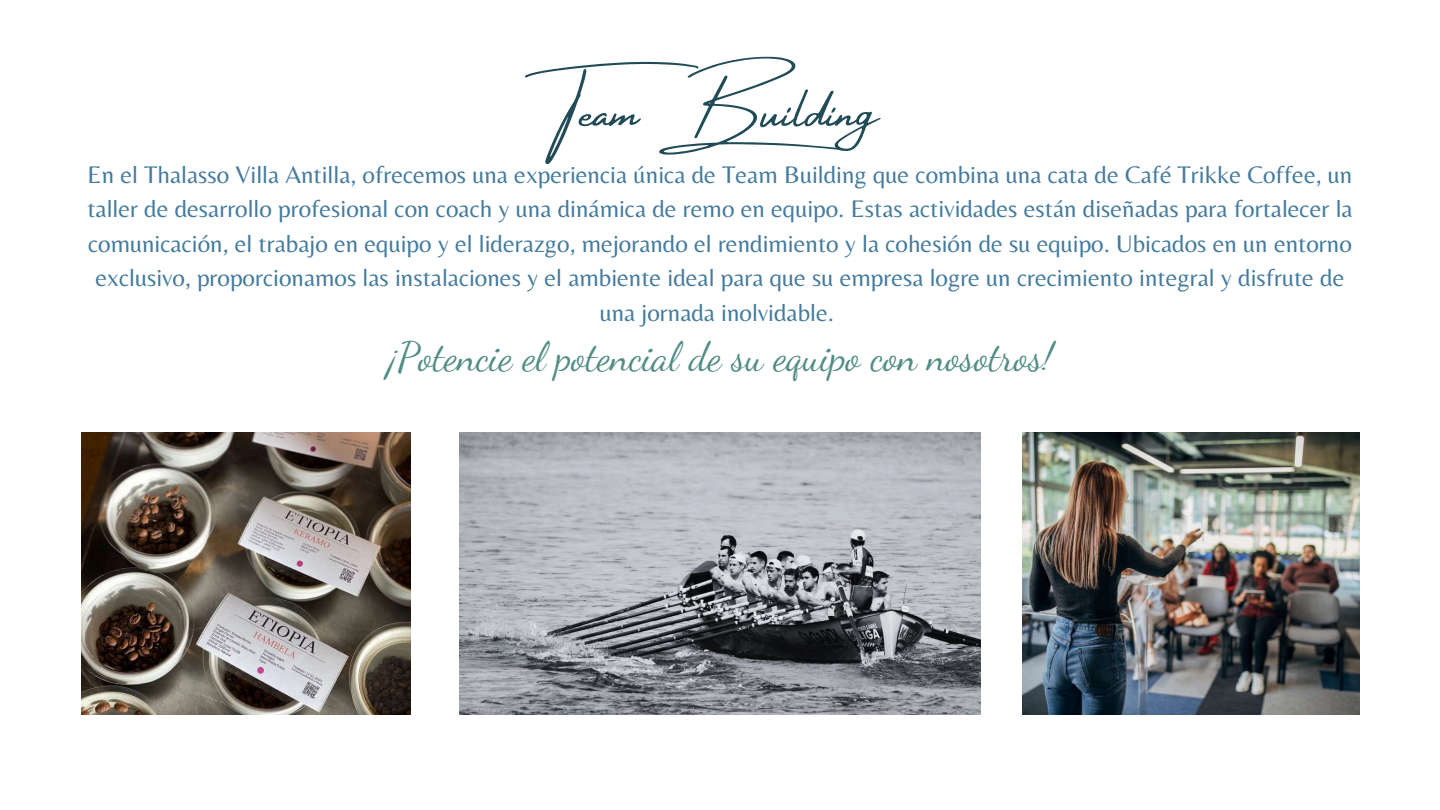
<style>
.page{position:relative;width:1440px;height:810px;background:#fff}
.page>*{position:absolute;margin:0;border:0;box-sizing:border-box;transform-origin:0 0}
.t1{font:53px "Amsterdam Four";color:#214b57}
.t2{font:40px "Dancing Script";color:#518d85}
.t3{font:25px/34.5px "Belleza";color:#457b9d;text-align:center}
</style>
<div class="page">
<img style="left:459px;top:432px;width:522px;height:283px">
<img style="left:81px;top:432px;width:330px;height:283px">
<img style="left:1022px;top:432px;width:337px;height:283px">
<h1 class="t1" style="left:561px;top:83px;width:319px">Team Building</h1>
<p class="t3" style="left:87px;top:157px;width:1267px">En el Thalasso Villa Antilla, ofrecemos una experiencia única de Team Building que combina una cata de Café Trikke Coffee, un taller de desarrollo profesional con coach y una dinámica de remo en equipo. Estas actividades están diseñadas para fortalecer la comunicación, el trabajo en equipo y el liderazgo, mejorando el rendimiento y la cohesión de su equipo. Ubicados en un entorno exclusivo, proporcionamos las instalaciones y el ambiente ideal para que su empresa logre un crecimiento integral y disfrute de una jornada inolvidable.</p>
<h2 class="t2" style="left:387px;top:334px;width:668px">¡Potencie el potencial de su equipo con nosotros!</h2>
</div>
